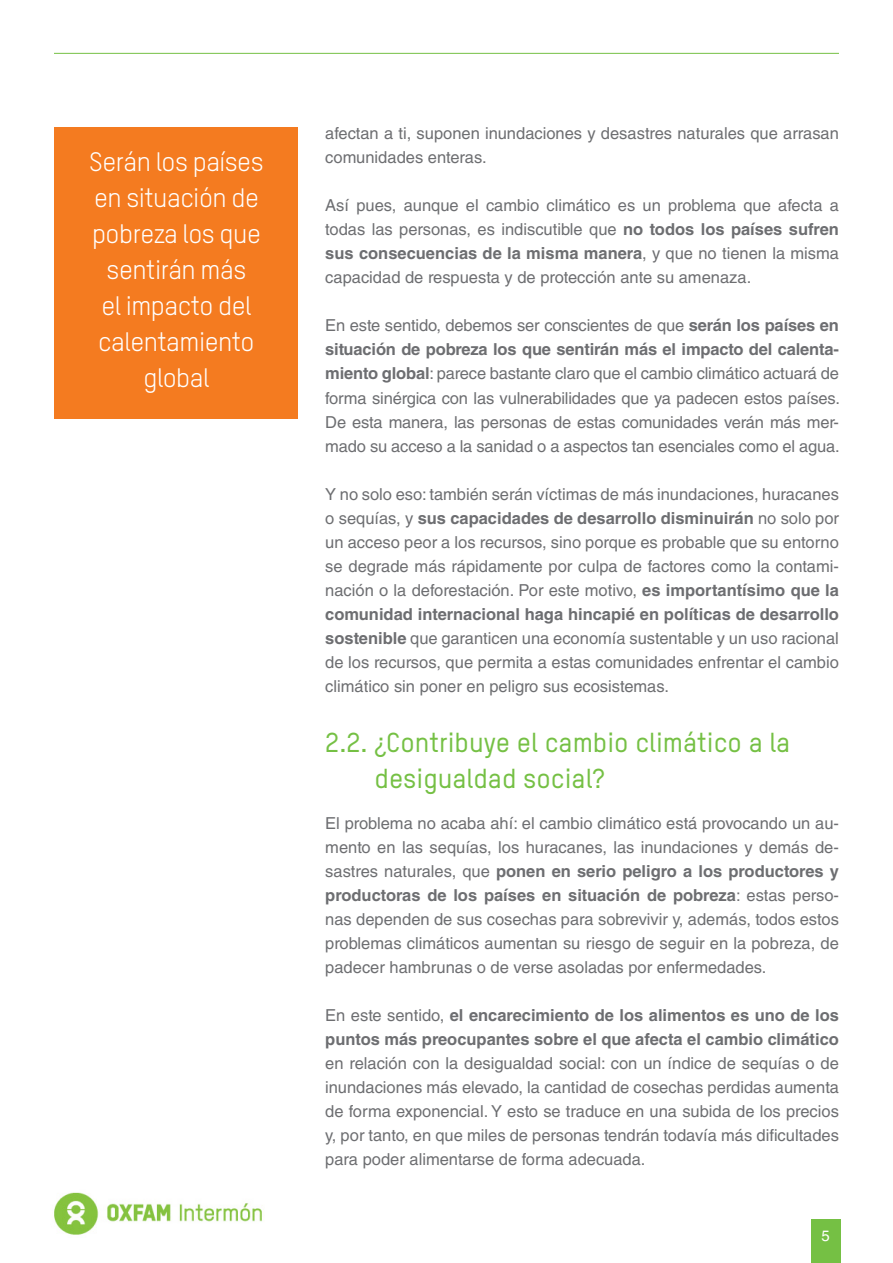
<style>
.page{position:relative;width:893px;height:1263px;background:#fff}
.page>*{position:absolute;margin:0;border:0;box-sizing:border-box;transform-origin:0 0}
.t1{font:500 27px/36px "Oxfam TSTARPRO";color:#75c044}
.t2{font:26.25px/36px "Oxfam TSTARPRO";letter-spacing:-.02em;color:#fff;text-align:center}
.t3{font:16.5px/24px "Helvetica LT Std";color:#6d6e71;text-align:justify}
.t4{font:700 16.5px/24px "Helvetica LT Std";color:#6d6e71}
.t5{font:15px "Helvetica LT Std";color:#fff}
.s1{font-weight:700}
.s2{font-weight:400}
</style>
<div class="page">
<div style="left:811px;top:1220px;width:30px;height:43px;background:#75c044"></div>
<hr style="left:54px;top:53px;width:785px;height:1px;background:#75c044">
<img style="left:54px;top:1192px;width:208px;height:43px">
<div style="left:54px;top:128px;width:244px;height:291px;background:#f47b20"></div>
<h2 class="t2" style="left:89px;top:142px;width:176px">Serán los países en situación de pobreza los que sentirán más<br>el impacto del calentamiento global</h2>
<p class="t3" style="left:325px;top:122px;width:515px">afectan a ti, suponen inundaciones y desastres naturales que arrasan comunidades enteras.</p>
<p class="t3" style="left:325px;top:194px;width:515px">Así pues, aunque el cambio climático es un problema que afecta a todas las personas, es indiscutible que <span class="s1">no todos los países sufren sus consecuencias de la misma manera</span>, y que no tienen la misma capacidad de respuesta y de protección ante su amenaza.</p>
<p class="t3" style="left:325px;top:314px;width:516px">En este sentido, debemos ser conscientes de que <span class="s1">serán los países en situación de pobreza los que sentirán más el impacto del calenta&shy;miento global</span>: parece bastante claro que el cambio climático actuará de forma sinérgica con las vulnerabilidades que ya padecen estos países.<br>De esta manera, las personas de estas comunidades verán más mer&shy;mado su acceso a la sanidad o a aspectos tan esenciales como el agua.</p>
<p class="t3" style="left:325px;top:482px;width:515px">Y no solo eso: también serán víctimas de más inundaciones, huracanes o sequías, y <span class="s1">sus capacidades de desarrollo disminuirán</span> no solo por un acceso peor a los recursos, sino porque es probable que su entorno se degrade más rápidamente por culpa de factores como la contami&shy;nación o la deforestación. Por este motivo, <span class="s1">es importantísimo que la comunidad internacional haga hincapié en políticas de desarrollo sostenible</span> que garanticen una economía sustentable y un uso racional de los recursos, que permita a estas comunidades enfrentar el cambio climático sin poner en peligro sus ecosistemas.</p>
<h1 class="t1" style="left:374px;top:722px;width:417px;text-indent:-49px">2.2. ¿Contribuye el cambio climático a la desigualdad social?</h1>
<p class="t3" style="left:325px;top:811px;width:515px">El problema no acaba ahí: el cambio climático está provocando un au&shy;mento en las sequías, los huracanes, las inundaciones y demás de&shy;sastres naturales, que <span class="s1">ponen en serio peligro a los productores y productoras de los países en situación de pobreza</span>: estas perso&shy;nas dependen de sus cosechas para sobrevivir y, además, todos estos problemas climáticos aumentan su riesgo de seguir en la pobreza, de padecer hambrunas o de verse asoladas por enfermedades.</p>
<p class="t4" style="left:325px;top:1002px;width:515px"><span class="s2">En este sentido,</span> el encarecimiento de los alimentos es uno de los puntos más preocupantes sobre el que afecta el cambio climático</p>
<p class="t3" style="left:325px;top:1051px;width:515px">en relación con la desigualdad social: con un índice de sequías o de inundaciones más elevado, la cantidad de cosechas perdidas aumenta de forma exponencial. Y esto se traduce en una subida de los precios y, por tanto, en que miles de personas tendrán todavía más dificultades para poder alimentarse de forma adecuada.</p>
<p class="t5" style="left:821px;top:1227px;width:10px">5</p>
</div>
